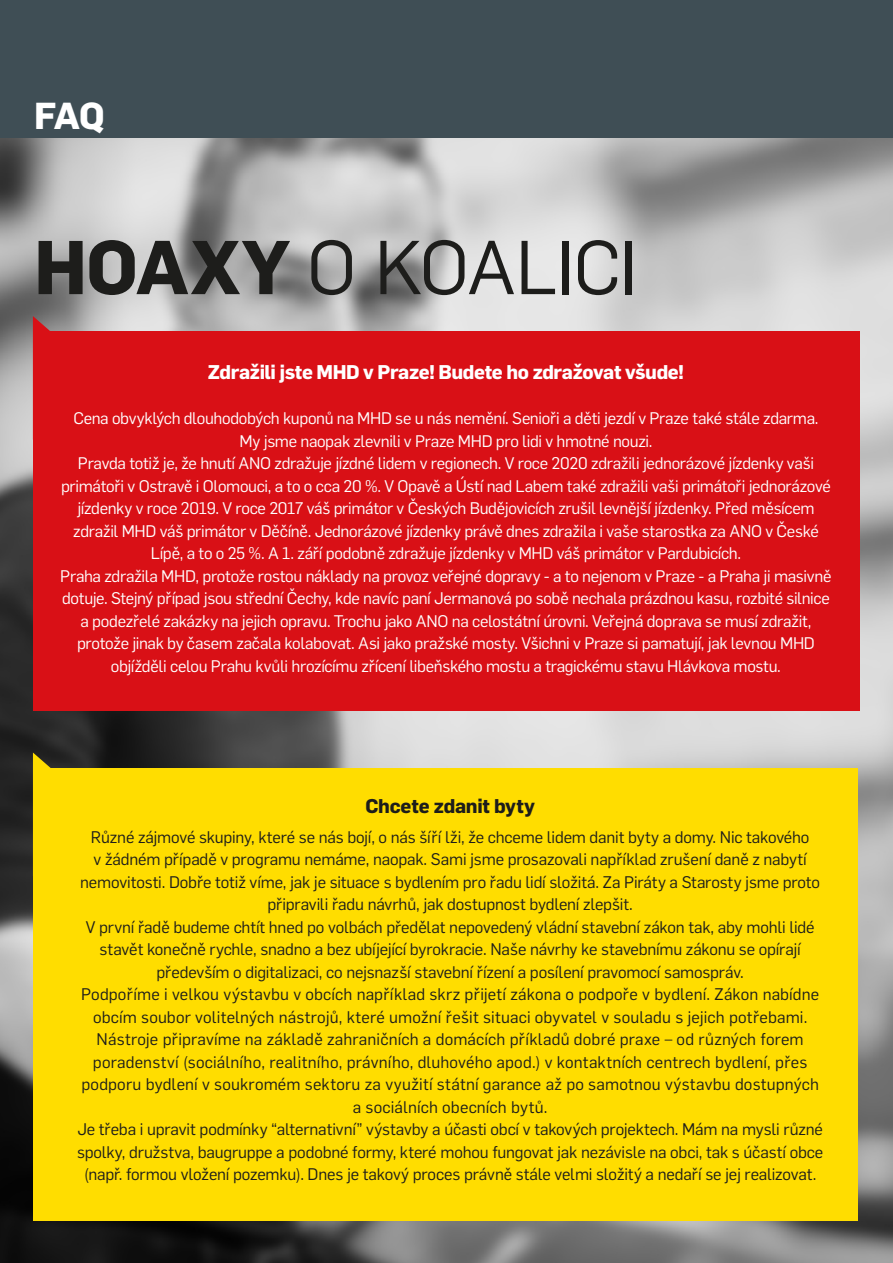
<style>
.page{position:relative;width:893px;height:1263px;background:#fff}
.page>*{position:absolute;margin:0;border:0;box-sizing:border-box;transform-origin:0 0}
.t1{font:74.55px "Flama";letter-spacing:-.02em;color:#1d1d1b}
.t2{font:700 36.9px "Flama";color:#fff}
.t3{font:700 19.5px "Flama";letter-spacing:-.02em;color:#fff}
.t4{font:700 19.5px "Flama";letter-spacing:-.01em;color:#1d1d1b}
.t5{font:16.5px/22.5px "Flama";letter-spacing:-.005em;color:#1d1d1b;text-align:center}
.t6{font:16.5px/22.5px "Flama";letter-spacing:-.02em;color:#fff;text-align:center}
.s1{font-weight:700}
</style>
<div class="page">
<img style="left:0;top:138px;width:893px;height:1125px">
<div style="left:0;top:0;width:893px;height:138px;background:#3f4e55"></div>
<svg style="left:33px;top:752px;width:111px;height:16px;background:#302d1c"></svg>
<div style="left:33px;top:768px;width:825px;height:452px;background:#fd0"></div>
<svg style="left:33px;top:316px;width:111px;height:16px;background:#bca1a1"></svg>
<div style="left:33px;top:332px;width:827px;height:379px;background:#d91016"></div>
<h2 class="t2" style="left:34px;top:89px;width:72px">FAQ</h2>
<h1 class="t1" style="left:34px;top:216px;width:605px"><span class="s1">HOAXY</span> O KOALICI</h1>
<p class="t3" style="left:208px;top:358px;width:478px">Zdražili jste MHD v Praze! Budete ho zdražovat všude!</p>
<p class="t6" style="left:60px;top:406px;width:773px">Cena obvyklých dlouhodobých kuponů na MHD se u nás nemění. Senioři a děti jezdí v Praze také stále zdarma.<br>My jsme naopak zlevnili v Praze MHD pro lidi v hmotné nouzi.<br>Pravda totiž je, že hnutí ANO zdražuje jízdné lidem v regionech. V roce 2020 zdražili jednorázové jízdenky vaši primátoři v Ostravě i Olomouci, a to o cca 20 %. V Opavě a Ústí nad Labem také zdražili vaši primátoři jednorázové jízdenky v roce 2019. V roce 2017 váš primátor v Českých Budějovicích zrušil levnější jízdenky. Před měsícem zdražil MHD váš primátor v Děčíně. Jednorázové jízdenky právě dnes zdražila i vaše starostka za ANO v České Lípě, a to o 25 %. A 1. září podobně zdražuje jízdenky v MHD váš primátor v Pardubicích.<br>Praha zdražila MHD, protože rostou náklady na provoz veřejné dopravy - a to nejenom v Praze - a Praha ji masivně dotuje. Stejný případ jsou střední Čechy, kde navíc paní Jermanová po sobě nechala prázdnou kasu, rozbité silnice a podezřelé zakázky na jejich opravu. Trochu jako ANO na celostátní úrovni. Veřejná doprava se musí zdražit, protože jinak by časem začala kolabovat. Asi jako pražské mosty. Všichni v Praze si pamatují, jak levnou MHD objížděli celou Prahu kvůli hrozícímu zřícení libeňského mostu a tragickému stavu Hlávkova mostu.</p>
<p class="t4" style="left:365px;top:791px;width:171px">Chcete zdanit byty</p>
<p class="t5" style="left:77px;top:824px;width:748px">Různé zájmové skupiny, které se nás bojí, o nás šíří lži, že chceme lidem danit byty a domy. Nic takového<br>v žádném případě v programu nemáme, naopak. Sami jsme prosazovali například zrušení daně z nabytí nemovitosti. Dobře totiž víme, jak je situace s bydlením pro řadu lidí složitá. Za Piráty a Starosty jsme proto připravili řadu návrhů, jak dostupnost bydlení zlepšit.<br>V první řadě budeme chtít hned po volbách předělat nepovedený vládní stavební zákon tak, aby mohli lidé stavět konečně rychle, snadno a bez ubíjející byrokracie. Naše návrhy ke stavebnímu zákonu se opírají především o digitalizaci, co nejsnazší stavební řízení a posílení pravomocí samospráv.<br>Podpoříme i velkou výstavbu v obcích například skrz přijetí zákona o podpoře v bydlení. Zákon nabídne obcím soubor volitelných nástrojů, které umožní řešit situaci obyvatel v souladu s jejich potřebami.<br>Nástroje připravíme na základě zahraničních a domácích příkladů dobré praxe – od různých forem poradenství (sociálního, realitního, právního, dluhového apod.) v kontaktních centrech bydlení, přes podporu bydlení v soukromém sektoru za využití státní garance až po samotnou výstavbu dostupných a sociálních obecních bytů.<br>Je třeba i upravit podmínky “alternativní” výstavby a účasti obcí v takových projektech. Mám na mysli různé spolky, družstva, baugruppe a podobné formy, které mohou fungovat jak nezávisle na obci, tak s účastí obce (např. formou vložení pozemku). Dnes je takový proces právně stále velmi složitý a nedaří se jej realizovat.</p>
</div>
